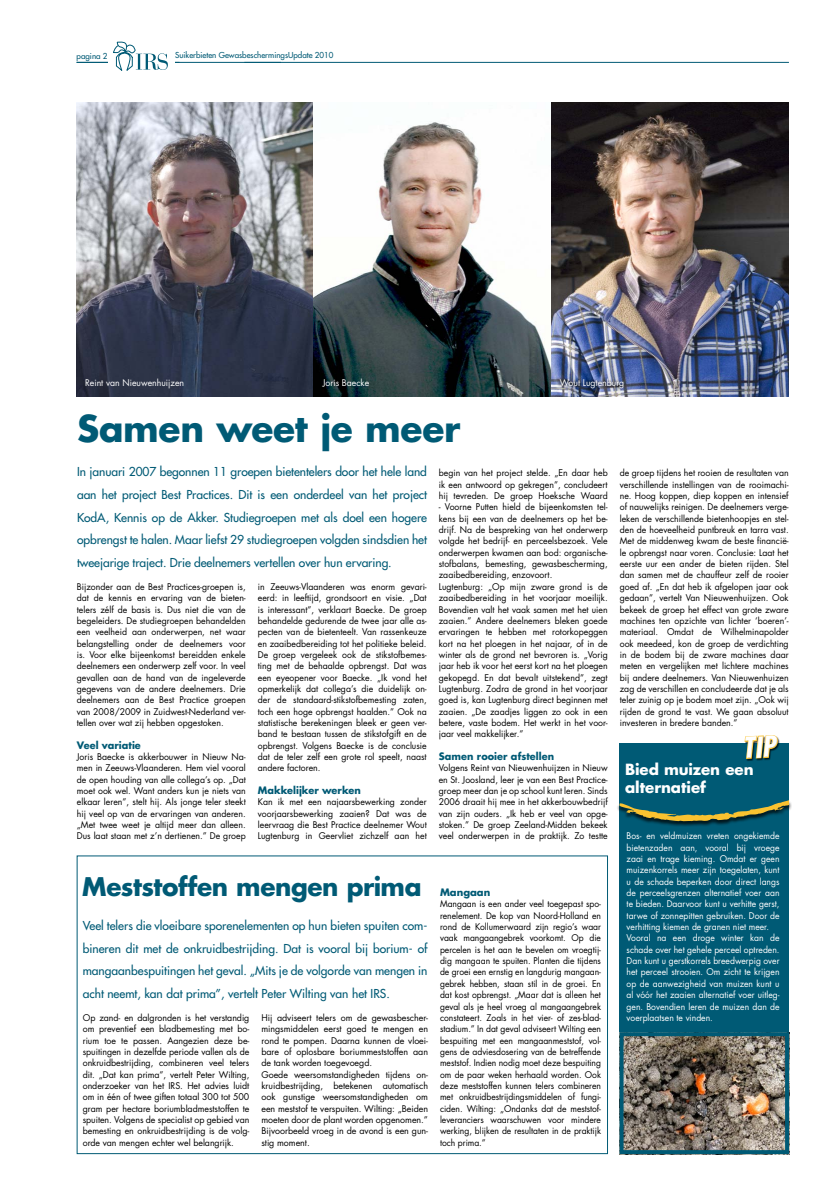
<style>
.page{position:relative;width:823px;height:1191px;background:#fff}
.page>*{position:absolute;margin:0;border:0;box-sizing:border-box;transform-origin:0 0}
.Hoofdkop{font:700 36px "Futura";letter-spacing:-.005em;color:#005a75}
.Kleinere_Kop{font:700 25px "Futura";letter-spacing:-.015em;color:#005a75}
.Kleinere_Kop-2{font:700 15px/18px "Futura";letter-spacing:-.005em;color:#fff}
.Intro{font:12px/22.7px "Futura";color:#005a75;text-align:justify}
.TUSSENKOP{font:700 10px "Futura";color:#005a75}
.BODY_TXT{font:9px/11.3px "Futura";color:#000;text-align:justify}
.BODY_TXT-2{font:9px/11.3px "Futura";color:#000;text-align:justify;scale:.95 1}
.BODY_TXT-3{font:9px/11.3px "Futura";color:#fff;text-align:justify;scale:.95 1}
.BODY_TXT-4{font:9px "Futura";color:#fff}
.t1{font:8px "Futura";color:#005a75}
</style>
<div class="page">
<hr style="left:244px;top:62px;width:544px;height:1px;background:#005a75">
<hr style="left:77px;top:62px;width:204px;height:1px;background:#005a75">
<div style="left:108px;top:42px;width:67px;height:29px;background:#fff"></div>
<svg style="left:113px;top:42px;width:55px;height:28px"></svg>
<img style="left:77px;top:102px;width:236px;height:295px">
<img style="left:313px;top:122px;width:238px;height:275px">
<img style="left:551px;top:102px;width:237px;height:295px">
<div style="left:619px;top:743px;width:169px;height:411px;background:#005a75"></div>
<div style="left:616px;top:800px;width:175px;height:26px;background:#000;opacity:.75"></div>
<svg style="left:619px;top:800px;width:169px;height:21px"></svg>
<div style="left:744px;top:735px;width:35px;height:26px;background:#000;opacity:.75"></div>
<div style="left:77px;top:855px;width:530px;height:299px;border:1px solid #005a75"></div>
<img style="left:624px;top:1037px;width:159px;height:112px">
<div style="left:619px;top:1032px;width:169px;height:122px;border:4px solid #005a75"></div>
<svg style="left:554px;top:375px;width:69px;height:16px"></svg>
<svg style="left:744px;top:735px;width:35px;height:25px"></svg>
<p class="t1" style="left:77px;top:51px;width:32px">pagina 2</p>
<p class="t1" style="left:175px;top:50px;width:160px">Suikerbieten GewasbeschermingsUpdate 2010</p>
<p class="BODY_TXT-4" style="left:85px;top:376px;width:100px">Reint van Nieuwenhuijzen</p>
<p class="BODY_TXT-4" style="left:323px;top:376px;width:48px">Joris Baecke</p>
<p class="BODY_TXT-4" style="left:559px;top:376px;width:66px">Wout Lugtenburg</p>
<p class="Hoofdkop" style="left:77px;top:404px;width:384px">Samen weet je meer</p>
<p class="Intro" style="left:77px;top:460px;width:351px">In januari 2007 begonnen 11 groepen bietentelers door het hele land aan het project Best Practices. Dit is een onderdeel van het project KodA, Kennis op de Akker. Studiegroepen met als doel een hogere opbrengst te halen. Maar liefst 29 studiegroepen volgden sindsdien het tweejarige traject. Drie deelnemers vertellen over hun ervaring.</p>
<p class="BODY_TXT" style="left:77px;top:581px;width:170px">Bijzonder aan de Best Practices-groepen is, dat de kennis en ervaring van de bieten&shy;telers zélf de basis is. Dus niet die van de begeleiders. De studiegroepen behandelden een veelheid aan onderwerpen, net waar belangstelling onder de deelnemers voor is. Voor elke bijeenkomst bereidden enkele deelnemers een onderwerp zelf voor. In veel gevallen aan de hand van de ingeleverde gegevens van de andere deelnemers. Drie deelnemers aan de Best Practice groepen van 2008/2009 in Zuidwest-Nederland ver&shy;tellen over wat zij hebben opgestoken.</p>
<p class="TUSSENKOP" style="left:77px;top:738px;width:65px">Veel variatie</p>
<p class="BODY_TXT" style="left:77px;top:751px;width:170px">Joris Baecke is akkerbouwer in Nieuw Na&shy;men in Zeeuws-Vlaanderen. Hem viel vooral de open houding van alle collega’s op. „Dat moet ook wel. Want anders kun je niets van elkaar leren”, stelt hij. Als jonge teler steekt hij veel op van de ervaringen van anderen. „Met twee weet je altijd meer dan alleen.<br>Dus laat staan met z’n dertienen.” De groep</p>
<p class="BODY_TXT" style="left:258px;top:581px;width:170px">in Zeeuws-Vlaanderen was enorm gevari&shy;eerd: in leeftijd, grondsoort en visie. „Dat is interessant”, verklaart Baecke. De groep behandelde gedurende de twee jaar alle as&shy;pecten van de bietenteelt. Van rassenkeuze en zaaibedbereiding tot het politieke beleid.</p>
<p class="BODY_TXT" style="left:258px;top:649px;width:170px">De groep vergeleek ook de stikstofbemes&shy;ting met de behaalde opbrengst. Dat was een eyeopener voor Baecke. „Ik vond het opmerkelijk dat collega’s die duidelijk on&shy;der de standaard-stikstofbemesting zaten, toch een hoge opbrengst haalden.” Ook na statistische berekeningen bleek er geen ver&shy;band te bestaan tussen de stikstofgift en de opbrengst. Volgens Baecke is de conclusie dat de teler zelf een grote rol speelt, naast andere factoren.</p>
<p class="TUSSENKOP" style="left:258px;top:783px;width:104px">Makkelijker werken</p>
<p class="BODY_TXT" style="left:258px;top:796px;width:170px">Kan ik met een najaarsbewerking zonder voorjaarsbewerking zaaien? Dat was de leervraag die Best Practice deelnemer Wout Lugtenburg in Geervliet zichzelf aan het</p>
<p class="BODY_TXT" style="left:438px;top:467px;width:170px">begin van het project stelde. „En daar heb ik een antwoord op gekregen”, concludeert hij tevreden. De groep Hoeksche Waard</p>
<p class="BODY_TXT" style="left:438px;top:501px;width:170px">- Voorne Putten hield de bijeenkomsten tel&shy;kens bij een van de deelnemers op het be&shy;drijf. Na de bespreking van het onderwerp volgde het bedrijf- en perceelsbezoek. Vele onderwerpen kwamen aan bod: organische&shy;stofbalans, bemesting, gewasbescherming, zaaibedbereiding, enzovoort.</p>
<p class="BODY_TXT" style="left:438px;top:581px;width:170px">Lugtenburg: „Op mijn zware grond is de zaaibedbereiding in het voorjaar moeilijk.<br>Bovendien valt het vaak samen met het uien zaaien.” Andere deelnemers bleken goede ervaringen te hebben met rotorkopeggen kort na het ploegen in het najaar, of in de winter als de grond net bevroren is. „Vorig jaar heb ik voor het eerst kort na het ploegen gekopegd. En dat bevalt uitstekend”, zegt Lugtenburg. Zodra de grond in het voorjaar goed is, kan Lugtenburg direct beginnen met zaaien. „De zaadjes liggen zo ook in een betere, vaste bodem. Het werkt in het voor&shy;jaar veel makkelijker.”</p>
<p class="TUSSENKOP" style="left:438px;top:749px;width:117px">Samen rooier afstellen</p>
<p class="BODY_TXT" style="left:438px;top:762px;width:170px">Volgens Reint van Nieuwenhuijzen in Nieuw en St. Joosland, leer je van een Best Practice&shy;groep meer dan je op school kunt leren. Sinds 2006 draait hij mee in het akkerbouwbedrijf van zijn ouders. „Ik heb er veel van opge&shy;stoken.” De groep Zeeland-Midden bekeek veel onderwerpen in de praktijk. Zo testte</p>
<p class="Kleinere_Kop" style="left:82px;top:869px;width:340px">Meststoffen mengen prima</p>
<p class="Intro" style="left:83px;top:914px;width:346px">Veel telers die vloeibare sporenelementen op hun bieten spuiten com&shy;bineren dit met de onkruidbestrijding. Dat is vooral bij borium- of mangaanbespuitingen het geval. „Mits je de volgorde van mengen in acht neemt, kan dat prima”, vertelt Peter Wilting van het IRS.</p>
<p class="BODY_TXT" style="left:83px;top:1011px;width:168px">Op zand- en dalgronden is het verstandig om preventief een bladbemesting met bo&shy;rium toe te passen. Aangezien deze be&shy;spuitingen in dezelfde periode vallen als de onkruidbestrijding, combineren veel telers dit. „Dat kan prima”, vertelt Peter Wilting, onderzoeker van het IRS. Het advies luidt om in één of twee giften totaal 300 tot 500 gram per hectare boriumbladmeststoffen te spuiten. Volgens de specialist op gebied van bemesting en onkruidbestrijding is de volg&shy;orde van mengen echter wel belangrijk.</p>
<p class="BODY_TXT" style="left:261px;top:1011px;width:168px">Hij adviseert telers om de gewasbescher&shy;mingsmiddelen eerst goed te mengen en rond te pompen. Daarna kunnen de vloei&shy;bare of oplosbare boriummeststoffen aan de tank worden toegevoegd.</p>
<p class="BODY_TXT" style="left:261px;top:1068px;width:168px">Goede weersomstandigheden tijdens on&shy;kruidbestrijding, betekenen automatisch ook gunstige weersomstandigheden om een meststof te verspuiten. Wilting: „Beiden moeten door de plant worden opgenomen.” Bijvoorbeeld vroeg in de avond is een gun&shy;stig moment.</p>
<p class="TUSSENKOP" style="left:440px;top:885px;width:52px">Mangaan</p>
<p class="BODY_TXT-2" style="left:440px;top:898px;width:171px">Mangaan is een ander veel toegepast spo&shy;renelement. De kop van Noord-Holland en rond de Kollumerwaard zijn regio’s waar vaak mangaangebrek voorkomt. Op die percelen is het aan te bevelen om vroegtij&shy;dig mangaan te spuiten. Planten die tijdens de groei een ernstig en langdurig mangaan&shy;gebrek hebben, staan stil in de groei. En dat kost opbrengst. „Maar dat is alleen het geval als je heel vroeg al mangaangebrek constateert. Zoals in het vier- of zes-blad&shy;stadium.” In dat geval adviseert Wilting een bespuiting met een mangaanmeststof, vol&shy;gens de adviesdosering van de betreffende meststof. Indien nodig moet deze bespuiting om de paar weken herhaald worden. Ook deze meststoffen kunnen telers combineren met onkruidbestrijdingsmiddelen of fungi&shy;ciden. Wilting: „Ondanks dat de meststof&shy;leveranciers waarschuwen voor mindere werking, blijken de resultaten in de praktijk toch prima.”</p>
<p class="BODY_TXT" style="left:619px;top:467px;width:170px">de groep tijdens het rooien de resultaten van verschillende instellingen van de rooimachi&shy;ne. Hoog koppen, diep koppen en intensief of nauwelijks reinigen. De deelnemers verge&shy;leken de verschillende bietenhoopjes en stel&shy;den de hoeveelheid puntbreuk en tarra vast.<br>Met de middenweg kwam de beste financië&shy;le opbrengst naar voren. Conclusie: Laat het eerste uur een ander de bieten rijden. Stel dan samen met de chauffeur zelf de rooier goed af. „En dat heb ik afgelopen jaar ook gedaan”, vertelt Van Nieuwenhuijzen. Ook bekeek de groep het effect van grote zware machines ten opzichte van lichter ‘boeren’- materiaal. Omdat de Wilhelminapolder ook meedeed, kon de groep de verdichting in de bodem bij de zware machines daar meten en vergelijken met lichtere machines bij andere deelnemers. Van Nieuwenhuizen zag de verschillen en concludeerde dat je als teler zuinig op je bodem moet zijn. „Ook wij rijden de grond te vast. We gaan absoluut investeren in bredere banden.”</p>
<p class="Kleinere_Kop-2" style="left:624px;top:760px;width:130px">Bied muizen een alternatief</p>
<p class="BODY_TXT-3" style="left:626px;top:830px;width:162px">Bos- en veldmuizen vreten ongekiemde bietenzaden aan, vooral bij vroege zaai en trage kieming. Omdat er geen muizenkorrels meer zijn toegelaten, kunt u de schade beperken door direct langs de perceelsgrenzen alternatief voer aan te bieden. Daarvoor kunt u verhitte gerst, tarwe of zonnepitten gebruiken. Door de verhitting kiemen de granen niet meer.</p>
<p class="BODY_TXT-3" style="left:626px;top:932px;width:162px">Vooral na een droge winter kan de schade over het gehele perceel optreden.<br>Dan kunt u gerstkorrels breedwerpig over het perceel strooien. Om zicht te krijgen op de aanwezigheid van muizen kunt u al vóór het zaaien alternatief voer uitleg&shy;gen. Bovendien leren de muizen dan de voerplaatsen te vinden.</p>
</div>
